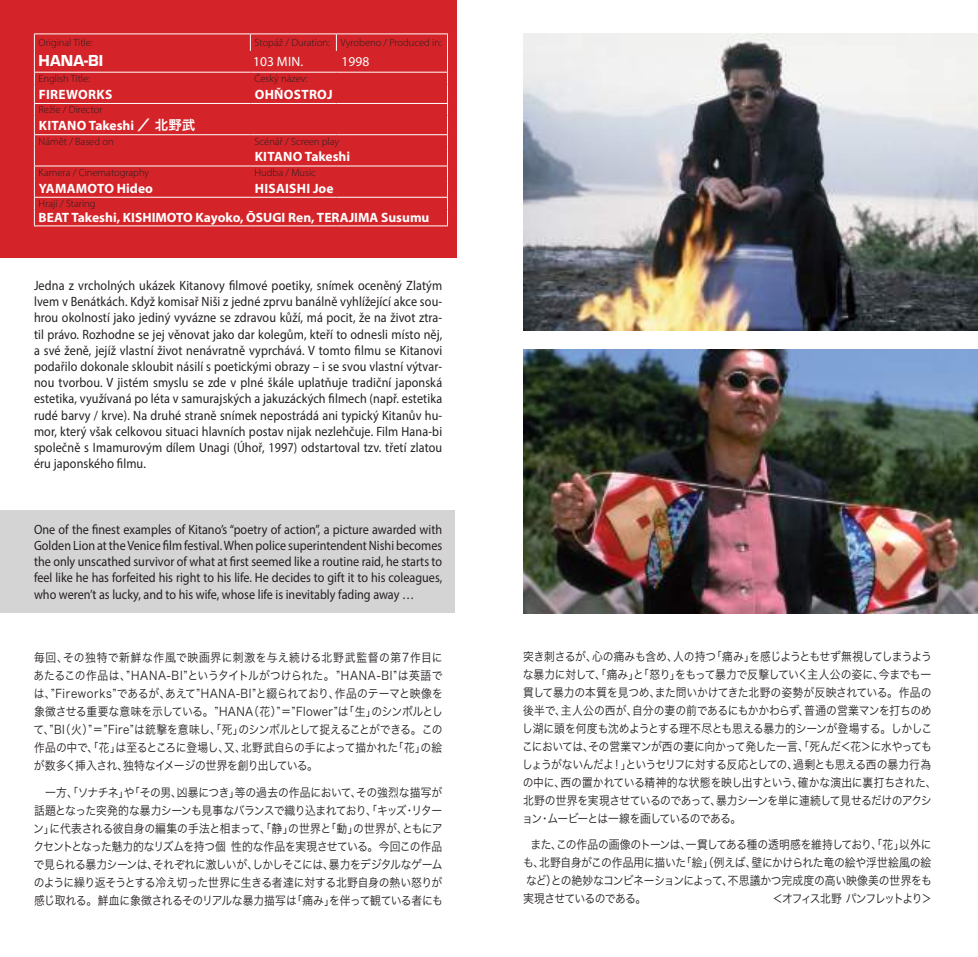
<style>
.page{position:relative;width:978px;height:957px;background:#fff}
.page>*{position:absolute;margin:0;border:0;box-sizing:border-box;transform-origin:0 0}
.t1{font:16.5px "Eurostile Hea";letter-spacing:.005em;color:#fff}
.t2{font:13.5px/16.2px "Myriad Pro";color:#241f1f;text-align:justify;scale:.9 1}
.t3{font:700 13.5px "Myriad Pro";color:#fff}
.t4{font:700 13.5px "Myriad Pro";letter-spacing:.02em;color:#fff}
.t5{font:13.5px "Myriad Pro";color:#fff}
.t6{font:12px/18px "Hira Kaku Pro W3";letter-spacing:-.03em;color:#241f1f;text-align:justify;scale:.9 1}
.t7{font:12px "Hira Kaku Pro W3";letter-spacing:-.125em;color:#241f1f;scale:.9 1}
.t8{font:300 10.5px "Myriad Pro";color:#241f1f}
.s1{font-family:"Hira Kaku Pro W6";font-weight:400}
</style>
<div class="page">
<div style="left:0;top:510px;width:455px;height:102px;background:#d5d4d5"></div>
<div style="left:0;top:0;width:456px;height:257px;background:#d42429"></div>
<svg style="left:250px;top:35px;width:1px;height:16px"></svg>
<svg style="left:336px;top:35px;width:1px;height:16px"></svg>
<hr style="left:34px;top:34px;width:216px;height:1px;background:#fff">
<hr style="left:250px;top:34px;width:86px;height:1px;background:#fff">
<hr style="left:336px;top:34px;width:112px;height:1px;background:#fff">
<hr style="left:34px;top:103px;width:216px;height:1px;background:#fff">
<hr style="left:34px;top:166px;width:216px;height:1px;background:#fff">
<hr style="left:34px;top:197px;width:216px;height:1px;background:#fff">
<hr style="left:34px;top:134px;width:216px;height:1px;background:#fff">
<hr style="left:34px;top:72px;width:216px;height:1px;background:#fff">
<svg style="left:34px;top:34px;width:1px;height:191px"></svg>
<hr style="left:34px;top:225px;width:216px;height:1px;background:#fff">
<hr style="left:250px;top:225px;width:86px;height:1px;background:#fff">
<hr style="left:336px;top:225px;width:112px;height:1px;background:#fff">
<hr style="left:250px;top:72px;width:86px;height:1px;background:#fff">
<hr style="left:336px;top:72px;width:112px;height:1px;background:#fff">
<hr style="left:250px;top:103px;width:86px;height:1px;background:#fff">
<hr style="left:336px;top:103px;width:112px;height:1px;background:#fff">
<hr style="left:250px;top:134px;width:86px;height:1px;background:#fff">
<hr style="left:336px;top:134px;width:112px;height:1px;background:#fff">
<hr style="left:250px;top:166px;width:86px;height:1px;background:#fff">
<hr style="left:336px;top:166px;width:112px;height:1px;background:#fff">
<svg style="left:447px;top:34px;width:1px;height:191px"></svg>
<hr style="left:250px;top:197px;width:86px;height:1px;background:#fff">
<hr style="left:336px;top:197px;width:112px;height:1px;background:#fff">
<img style="left:523px;top:34px;width:455px;height:296px">
<img style="left:523px;top:350px;width:455px;height:264px">
<p class="t8" style="left:39px;top:37px;width:56px">Original Title:</p>
<p class="t8" style="left:255px;top:37px;width:189px">Stopáž / Duration: Vyrobeno / Produced in:</p>
<p class="t1" style="left:39px;top:49px;width:66px">HANA-BI</p>
<p class="t5" style="left:253px;top:53px;width:52px">103 MIN.</p>
<p class="t5" style="left:342px;top:53px;width:29px">1998</p>
<p class="t8" style="left:39px;top:72px;width:53px">English Title:</p>
<p class="t8" style="left:255px;top:72px;width:55px">Český název:</p>
<p class="t4" style="left:39px;top:86px;width:75px">FIREWORKS</p>
<p class="t4" style="left:255px;top:86px;width:80px">OHŇOSTROJ</p>
<p class="t8" style="left:39px;top:104px;width:65px">Režie / Director</p>
<p class="t3" style="left:39px;top:117px;width:158px">KITANO Takeshi <span class="s1">／ 北野武</span></p>
<p class="t8" style="left:39px;top:135px;width:76px">Námět / Based on</p>
<p class="t8" style="left:255px;top:135px;width:86px">Scénář / Screen play</p>
<p class="t3" style="left:255px;top:148px;width:97px">KITANO Takeshi</p>
<p class="t8" style="left:39px;top:166px;width:112px">Kamera / Cinematography</p>
<p class="t8" style="left:255px;top:166px;width:63px">Hudba / Music</p>
<p class="t3" style="left:39px;top:179px;width:116px">YAMAMOTO Hideo</p>
<p class="t4" style="left:255px;top:179px;width:80px">HISAISHI Joe</p>
<p class="t8" style="left:39px;top:197px;width:58px">Hrají / Staring</p>
<p class="t3" style="left:39px;top:208px;width:392px">BEAT Takeshi, KISHIMOTO Kayoko, ŌSUGI Ren, TERAJIMA Susumu</p>
<p class="t2" style="left:34px;top:277px;width:455px">Jedna z vrcholných ukázek Kitanovy filmové poetiky, snímek oceněný Zlatým lvem v Benátkách. Když komisař Niši z jedné zprvu banálně vyhlížející akce sou&shy;hrou okolností jako jediný vyvázne se zdravou kůží, má pocit, že na život ztra&shy;til právo. Rozhodne se jej věnovat jako dar kolegům, kteří to odnesli místo něj, a své ženě, jejíž vlastní život nenávratně vyprchává. V tomto filmu se Kitanovi podařilo dokonale skloubit násilí s poetickými obrazy – i se svou vlastní výtvar&shy;nou tvorbou. V jistém smyslu se zde v plné škále uplatňuje tradiční japonská estetika, využívaná po léta v samurajských a jakuzáckých filmech (např. estetika rudé barvy / krve). Na druhé straně snímek nepostrádá ani typický Kitanův hu&shy;mor, který však celkovou situaci hlavních postav nijak nezlehčuje. Film Hana-bi společně s Imamurovým dílem Unagi (Úhoř, 1997) odstartoval tzv. třetí zlatou éru japonského filmu.</p>
<p class="t2" style="left:34px;top:521px;width:455px">One of the finest examples of Kitano’s “poetry of action”, a picture awarded with Golden Lion at the Venice film festival. When police superintendent Nishi becomes the only unscathed survivor of what at first seemed like a routine raid, he starts to feel like he has forfeited his right to his life. He decides to gift it to his coleagues, who weren’t as lucky, and to his wife, whose life is inevitably fading away …</p>
<p class="t6" style="left:33px;top:648px;width:456px">毎回、その独特で新鮮な作風で映画界に刺激を与え続ける北野武監督の第7作目にあたるこの作品は、”HANA-BI”というタイトルがつけられた。 ”HANA-BI”は英語では、”Fireworks”であるが、あえて”HANA-BI”と綴られており、作品のテーマと映像を象徴させる重要な意味を示している。 ”HANA（花）”＝”Flower”は「生」のシンボルとして、”BI（火）”＝”Fire”は銃撃を意味し、「死」のシンボルとして捉えることができる。この作品の中で、「花」は至るところに登場し、又、北野武自らの手によって描かれた「花」の絵が数多く挿入され、独特なイメージの世界を創り出している。</p>
<p class="t6" style="left:33px;top:782px;width:457px">　一方、「ソナチネ」や「その男、凶暴につき」等の過去の作品において、その強烈な描写が話題となった突発的な暴力シーンも見事なバランスで織り込まれており、「キッズ・リターン」に代表される彼自身の編集の手法と相まって、「静」の世界と「動」の世界が、ともにアクセントとなった魅力的なリズムを持つ個 性的な作品を実現させている。今回この作品で見られる暴力シーンは、それぞれに激しいが、しかしそこには、暴力をデジタルなゲームのように繰り返そうとする冷え切った世界に生きる者達に対する北野自身の熱い怒りが感じ取れる。鮮血に象徴されるそのリアルな暴力描写は「痛み」を伴って観ている者にも</p>
<p class="t6" style="left:522px;top:646px;width:462px;text-align:left">突き刺さるが、心の痛みも含め、人の持つ「痛み」を感じようともせず無視してしまうような暴力に対して、「痛み」と「怒り」をもって暴力で反撃していく主人公の姿に、今までも一貫して暴力の本質を見つめ、また問いかけてきた北野の姿勢が反映されている。 作品の後半で、主人公の西が、自分の妻の前であるにもかかわらず、普通の営業マンを打ちのめし湖に頭を何度も沈めようとする理不尽とも思える暴力的シーンが登場する。しかしここにおいては、その営業マンが西の妻に向かって発した一言、「死んだ＜花＞に水やってもしょうがないんだよ！」というセリフに対する反応としての、過剰とも思える西の暴力行為の中に、西の置かれている精神的な状態を映し出すという、確かな演出に裏打ちされた、北野の世界を実現させているのであって、暴力シーンを単に連続して見せるだけのアクション・ムービーとは一線を画しているのである。</p>
<p class="t6" style="left:523px;top:835px;width:456px;text-indent:8px">また、この作品の画像のトーンは、一貫してある種の透明感を維持しており、「花」以外にも、北野自身がこの作品用に描いた「絵」（例えば、壁にかけられた竜の絵や浮世絵風の絵など）との絶妙なコンビネーションによって、不思議かつ完成度の高い映像美の世界をも実現させているのである。</p>
<p class="t7" style="left:772px;top:888px;width:179px">＜オフィス北野 パンフレットより＞</p>
</div>
